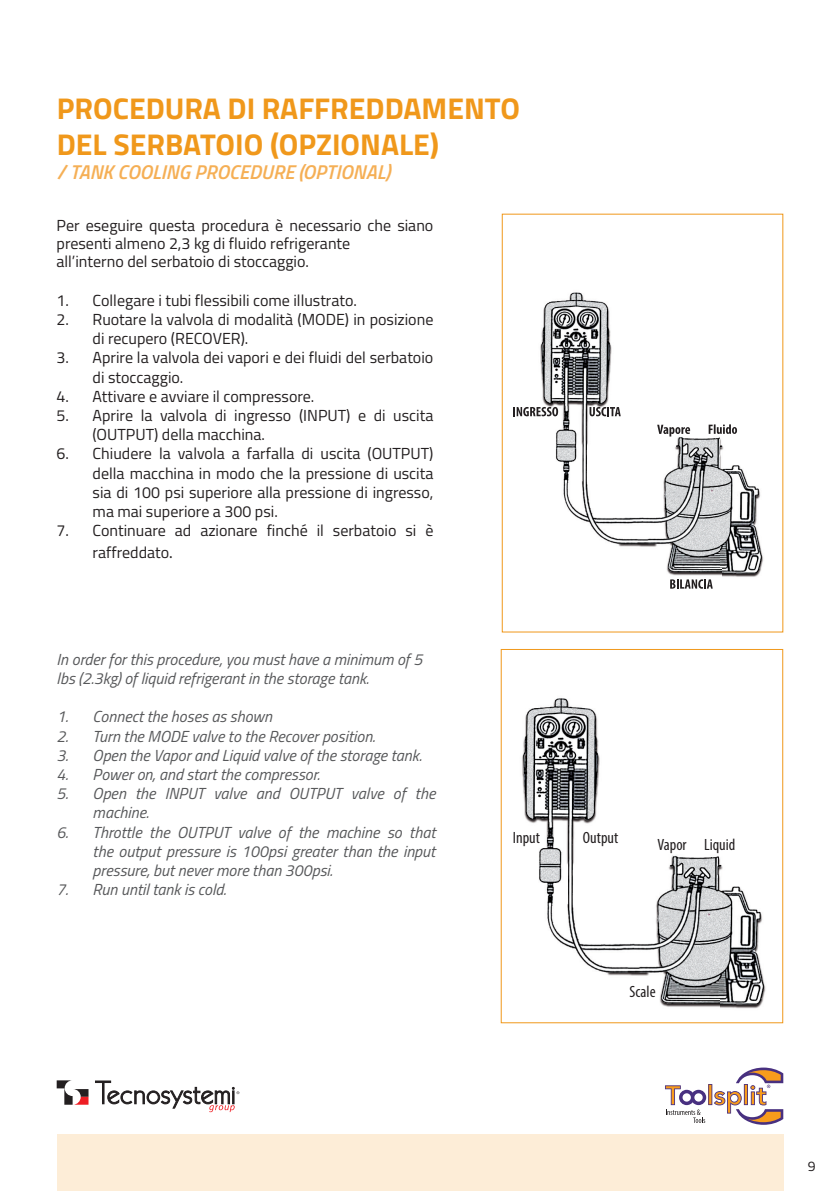
<style>
.page{position:relative;width:840px;height:1191px;background:#fff}
.page>*{position:absolute;margin:0;border:0;box-sizing:border-box;transform-origin:0 0}
.t1{font:700 30px/36px "Titillium Web";color:#f0981b}
.t2{font:italic 600 20px "Titillium Web";color:#f5af55}
.t3{font:condensed 16.4px "Myriad Pro";color:#231f20}
.t4{font:16px/19.2px "Titillium Web";color:#231f20}
.t5{font:italic 16px/19.2px "Titillium Web";color:#57585a}
.t6{font:14px "Titillium Web";color:#231f20}
.s1{font-family:"Myriad Pro";font-stretch:condensed;font-size:18px}
</style>
<div class="page">
<svg style="left:57px;top:1080px;width:31px;height:24px"></svg>
<svg style="left:95px;top:1080px;width:144px;height:32px"></svg>
<svg style="left:708px;top:1084px;width:4px;height:21px"></svg>
<svg style="left:714px;top:1067px;width:68px;height:57px"></svg>
<svg style="left:665px;top:1085px;width:40px;height:38px"></svg>
<div style="left:57px;top:1134px;width:725px;height:57px;background:#fdedd7"></div>
<img style="left:500px;top:698px;width:275px;height:326px">
<img style="left:513px;top:292px;width:250px;height:297px">
<svg style="left:513px;top:407px;width:43px;height:9px"></svg>
<svg style="left:589px;top:407px;width:31px;height:9px"></svg>
<svg style="left:656px;top:425px;width:33px;height:11px"></svg>
<svg style="left:708px;top:424px;width:28px;height:10px"></svg>
<svg style="left:669px;top:579px;width:43px;height:9px"></svg>
<div style="left:501px;top:214px;width:281px;height:418px;border:1px solid #f0981b"></div>
<h1 class="t1" style="left:57px;top:89px;width:464px">PROCEDURA DI RAFFREDDAMENTO<br>DEL SERBATOIO (OPZIONALE)</h1>
<p class="t2" style="left:57px;top:157px;width:334px">/ TANK COOLING PROCEDURE (OPTIONAL)</p>
<p class="t4" style="left:57px;top:216px;width:378px;line-height:18px">Per eseguire questa procedura è necessario che siano presenti almeno 2,3 kg di fluido refrigerante<br>all’interno del serbatoio di stoccaggio.</p>
<p class="t4" style="left:57px;top:290px;width:302px">1. Collegare i tubi flessibili come illustrato.</p>
<p class="t4" style="left:93px;top:309px;width:342px;text-indent:-36px">2. Ruotare la valvola di modalità (MODE) in posizione di recupero (RECOVER).</p>
<p class="t4" style="left:93px;top:347px;width:342px;text-indent:-36px">3. Aprire la valvola dei vapori e dei fluidi del serbatoio di stoccaggio.</p>
<p class="t4" style="left:57px;top:386px;width:259px">4. Attivare e avviare il compressore.</p>
<p class="t4" style="left:93px;top:405px;width:342px;text-indent:-36px">5. Aprire la valvola di ingresso (INPUT) e di uscita (OUTPUT) della macchina.</p>
<p class="t4" style="left:93px;top:443px;width:342px;text-align:justify;text-indent:-36px">6. Chiudere la valvola a farfalla di uscita (OUTPUT) della macchina in modo che la pressione di uscita sia di 100 psi superiore alla pressione di ingresso, ma mai superiore a 300 psi.</p>
<p class="t4" style="left:93px;top:519px;width:342px;line-height:21.6px;text-indent:-36px">7. Continuare ad azionare finché il serbatoio si è raffreddato<span class="s1">.</span></p>
<p class="t5" style="left:57px;top:648px;width:367px">In order for this procedure, you must have a minimum of 5 lbs (2.3kg) of liquid refrigerant in the storage tank.</p>
<p class="t5" style="left:57px;top:706px;width:217px">1. Connect the hoses as shown</p>
<p class="t5" style="left:57px;top:725px;width:320px">2. Turn the MODE valve to the Recover position.</p>
<p class="t5" style="left:57px;top:744px;width:366px">3. Open the Vapor and Liquid valve of the storage tank.</p>
<p class="t5" style="left:57px;top:764px;width:264px">4. Power on, and start the compressor.</p>
<p class="t5" style="left:93px;top:783px;width:344px;text-indent:-36px">5. Open the INPUT valve and OUTPUT valve of the machine.</p>
<p class="t5" style="left:93px;top:821px;width:344px;text-align:justify;text-indent:-36px">6. Throttle the OUTPUT valve of the machine so that the output pressure is 100psi greater than the input pressure, but never more than 300psi.</p>
<p class="t5" style="left:57px;top:879px;width:171px">7. Run until tank is cold.</p>
<p class="t3" style="left:512px;top:827px;width:29px">Input</p>
<p class="t3" style="left:582px;top:827px;width:37px">Output</p>
<p class="t3" style="left:657px;top:834px;width:31px">Vapor</p>
<p class="t3" style="left:703px;top:834px;width:33px">Liquid</p>
<p class="t3" style="left:629px;top:982px;width:28px">Scale</p>
<p class="t6" style="left:807px;top:1156px;width:9px">9</p>
</div>
